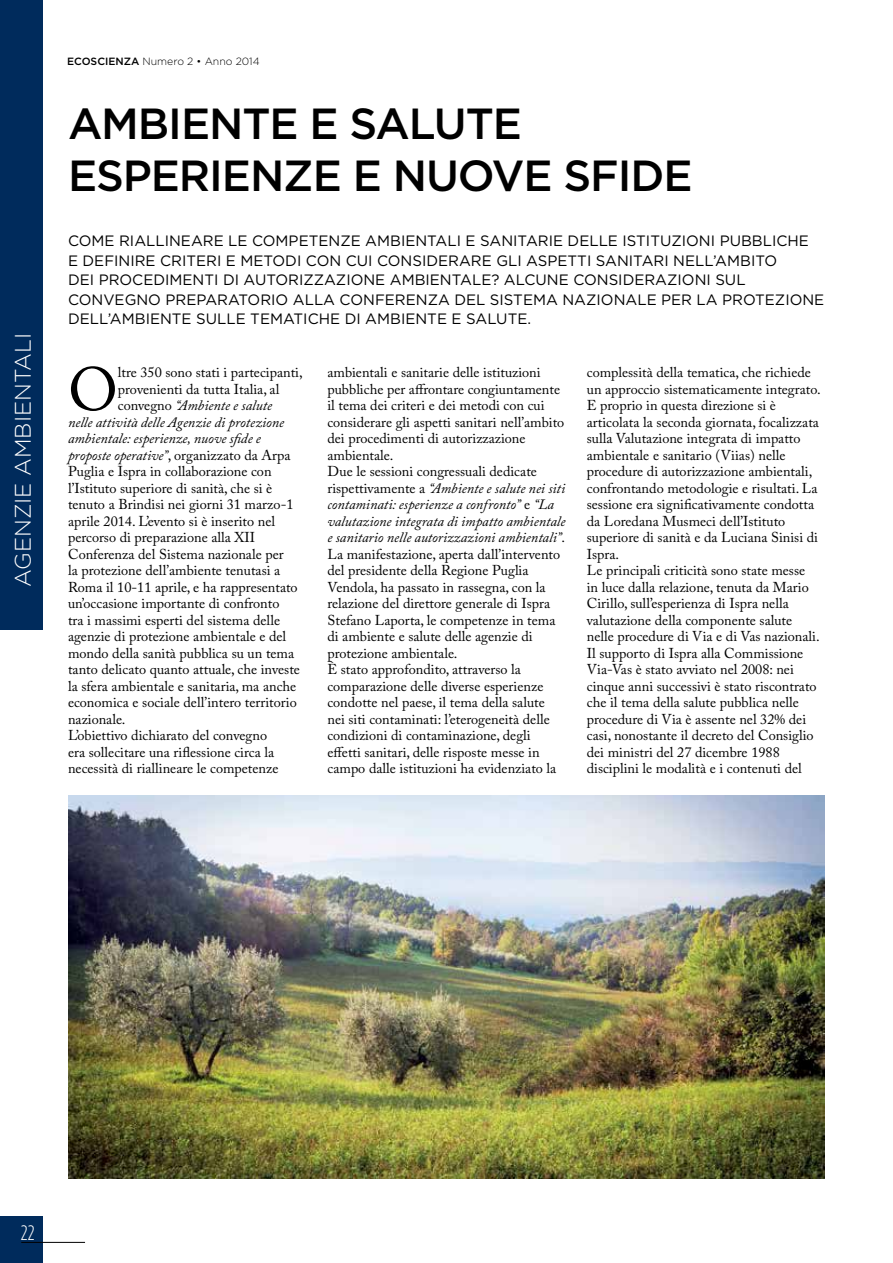
<style>
.page{position:relative;width:893px;height:1263px;background:#fff}
.page>*{position:absolute;margin:0;border:0;box-sizing:border-box;transform-origin:0 0}
.t1{font:60.6px "Adobe Caslon Pro";color:#000}
.t2{font:500 43.5px/52.5px "Gotham HTF";letter-spacing:-.025em;color:#000}
.t3{font:300 22.5px "Gotham HTF";color:#fff}
.t4{font:300 condensed 21px "Gotham HTF";color:#fff}
.t5{font:15px/19.5px "Gotham HTF";color:#000}
.t6{font:14.25px/16.5px "Adobe Caslon Pro";color:#000}
.t7{font:italic 14.25px "Adobe Caslon Pro";color:#000}
.t8{font:300 10.5px "Gotham HTF";color:#000}
.s1{font-weight:500}
.s2{font-style:normal}
.s3{font-style:italic}
</style>
<div class="page">
<div style="left:0;top:1216px;width:43px;height:47px;background:#002b5c"></div>
<hr style="left:21px;top:1242px;width:64px;height:1px;background:#000">
<div style="left:0;top:0;width:43px;height:629px;background:#002b5c"></div>
<img style="left:68px;top:795px;width:757px;height:383px">
<h3 class="t3" style="left:11px;top:587px;width:252px;rotate:-90deg">AGENZIE AMBIENTALI</h3>
<p class="t8" style="left:67px;top:56px;width:194px"><span class="s1">ECOSCIENZA</span> Numero 2 • Anno 2014</p>
<p class="t2" style="left:68px;top:96px;width:626px">AMBI ENTE E SALUTE<br>ESPERI ENZE E NUOVE SFIDE</p>
<p class="t5" style="left:68px;top:231px;width:758px">COME RIALLINEARE LE COMPETENZE AMBIENTALI E SANITARIE DELLE ISTITUZIONI PUBBLICHE<br>E DEFINIRE CRITERI E METODI CON CUI CONSIDERARE GLI ASPETTI SANITARI NELL’AMBITO<br>DEI PROCEDIMENTI DI AUTORIZZAZIONE AMBIENTALE? ALCUNE CONSIDERAZIONI SUL CONVEGNO PREPARATORIO ALLA CONFERENZA DEL SISTEMA NAZIONALE PER LA PROTEZIONE DELL’AMBIENTE SULLE TEMATICHE DI AMBIENTE E SALUTE.</p>
<p class="t1" style="left:68px;top:354px;width:51px">O</p>
<p class="t6" style="left:118px;top:364px;width:186px">ltre 350 sono stati i partecipanti,</p>
<p class="t6" style="left:118px;top:380px;width:163px">provenienti da tutta Italia, al</p>
<p class="t7" style="left:118px;top:397px;width:156px"><span class="s2">convegno</span> “Ambiente e salute</p>
<p class="t7" style="left:68px;top:413px;width:218px">nelle attività delle Agenzie di protezione</p>
<p class="t7" style="left:68px;top:430px;width:194px">ambientale: esperienze, nuove sfide e</p>
<p class="t7" style="left:68px;top:446px;width:224px">proposte operative”<span class="s2">, organizzato da Arpa</span></p>
<p class="t6" style="left:68px;top:463px;width:205px">Puglia e Ispra in collaborazione con</p>
<p class="t6" style="left:68px;top:479px;width:206px">l’Istituto superiore di sanità, che si è</p>
<p class="t6" style="left:68px;top:496px;width:227px">tenuto a Brindisi nei giorni 31 marzo-1</p>
<p class="t6" style="left:68px;top:512px;width:209px">aprile 2014. L’evento si è inserito nel</p>
<p class="t6" style="left:68px;top:529px;width:189px">percorso di preparazione alla XII</p>
<p class="t6" style="left:68px;top:545px;width:217px">Conferenza del Sistema nazionale per</p>
<p class="t6" style="left:68px;top:562px;width:214px">la protezione dell’ambiente tenutasi a</p>
<p class="t6" style="left:68px;top:578px;width:231px">Roma il 10-11 aprile, e ha rappresentato</p>
<p class="t6" style="left:68px;top:595px;width:213px">un’occasione importante di confronto</p>
<p class="t6" style="left:68px;top:611px;width:214px">tra i massimi esperti del sistema delle</p>
<p class="t6" style="left:68px;top:628px;width:220px">agenzie di protezione ambientale e del</p>
<p class="t6" style="left:68px;top:644px;width:228px">mondo della sanità pubblica su un tema</p>
<p class="t6" style="left:68px;top:661px;width:233px">tanto delicato quanto attuale, che investe</p>
<p class="t6" style="left:68px;top:677px;width:230px">la sfera ambientale e sanitaria, ma anche</p>
<p class="t6" style="left:68px;top:694px;width:230px">economica e sociale dell’intero territorio</p>
<p class="t6" style="left:68px;top:710px;width:59px">nazionale.</p>
<p class="t6" style="left:68px;top:727px;width:201px">L’obiettivo dichiarato del convegno</p>
<p class="t6" style="left:68px;top:743px;width:208px">era sollecitare una riflessione circa la</p>
<p class="t6" style="left:68px;top:760px;width:212px">necessità di riallineare le competenze</p>
<p class="t6" style="left:327px;top:364px;width:239px">ambientali e sanitarie delle istituzioni pubbliche per affrontare congiuntamente il tema dei criteri e dei metodi con cui considerare gli aspetti sanitari nell’ambito dei procedimenti di autorizzazione ambientale.<br>Due le sessioni congressuali dedicate rispettivamente a <span class="s3">“Ambiente e salute nei siti contaminati: esperienze a confronto”</span> e <span class="s3">“La valutazione integrata di impatto ambientale e sanitario nelle autorizzazioni ambientali”</span>.<br>La manifestazione, aperta dall’intervento del presidente della Regione Puglia Vendola, ha passato in rassegna, con la relazione del direttore generale di Ispra Stefano Laporta, le competenze in tema di ambiente e salute delle agenzie di protezione ambientale.<br>È stato approfondito, attraverso la comparazione delle diverse esperienze condotte nel paese, il tema della salute nei siti contaminati: l’eterogeneità delle condizioni di contaminazione, degli effetti sanitari, delle risposte messe in campo dalle istituzioni ha evidenziato la</p>
<p class="t6" style="left:587px;top:364px;width:235px">complessità della tematica, che richiede un approccio sistematicamente integrato.<br>E proprio in questa direzione si è articolata la seconda giornata, focalizzata sulla Valutazione integrata di impatto ambientale e sanitario (Viias) nelle procedure di autorizzazione ambientali, confrontando metodologie e risultati. La sessione era significativamente condotta da Loredana Musmeci dell’Istituto superiore di sanità e da Luciana Sinisi di Ispra.<br>Le principali criticità sono state messe<br>in luce dalla relazione, tenuta da Mario Cirillo, sull’esperienza di Ispra nella valutazione della componente salute nelle procedure di Via e di Vas nazionali.<br>Il supporto di Ispra alla Commissione Via-Vas è stato avviato nel 2008: nei cinque anni successivi è stato riscontrato che il tema della salute pubblica nelle procedure di Via è assente nel 32% dei casi, nonostante il decreto del Consiglio dei ministri del 27 dicembre 1988 disciplini le modalità e i contenuti del</p>
<p class="t4" style="left:21px;top:1221px;width:15px">22</p>
</div>
